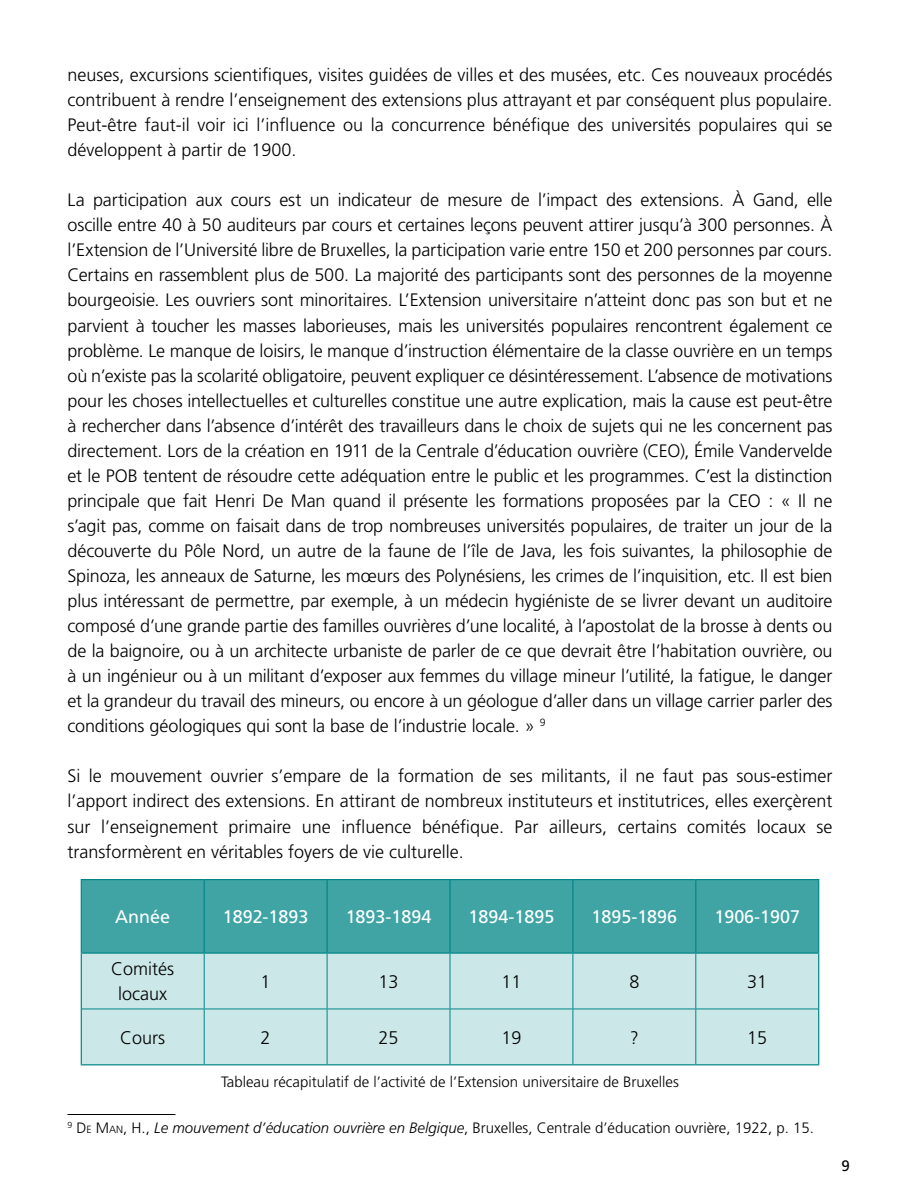
<style>
.page{position:relative;width:900px;height:1200px;background:#fff}
.page>*{position:absolute;margin:0;border:0;box-sizing:border-box;transform-origin:0 0}
.Textes_tableau{font:18.3px "Frutiger LT Std";color:#fff}
.Textes_tableau-2{font:300 18.3px "Frutiger LT Std";color:#000}
.Texte_courant{font:300 18px/25px "Frutiger LT Std";color:#000;text-align:justify}
.t1{font:15.15px "Frutiger LT Std";color:#000}
.Notes_bas_de_page{font:300 15px "Frutiger LT Std";color:#000}
.Légendes_images{font:300 15px "Frutiger LT Std";color:#000}
.s1{font-style:inherit}
.s2{font-size:10.5px}
.s3{font-style:italic}
</style>
<div class="page">
<hr style="left:68px;top:1114px;width:108px;height:1px;background:#000">
<div style="left:82px;top:880px;width:736px;height:72px;background:#40a4a5"></div>
<div style="left:82px;top:954px;width:736px;height:110px;background:#cce7e7"></div>
<hr style="left:204px;top:954px;width:1px;height:55px;background:#008587">
<hr style="left:327px;top:954px;width:1px;height:55px;background:#008587">
<hr style="left:450px;top:954px;width:1px;height:55px;background:#008587">
<hr style="left:573px;top:954px;width:1px;height:55px;background:#008587">
<hr style="left:695px;top:954px;width:1px;height:55px;background:#008587">
<hr style="left:204px;top:1009px;width:1px;height:55px;background:#008587">
<hr style="left:327px;top:1009px;width:1px;height:55px;background:#008587">
<hr style="left:450px;top:1009px;width:1px;height:55px;background:#008587">
<hr style="left:573px;top:1009px;width:1px;height:55px;background:#008587">
<hr style="left:695px;top:1009px;width:1px;height:55px;background:#008587">
<hr style="left:82px;top:1009px;width:122px;height:1px;background:#008587">
<hr style="left:204px;top:1009px;width:123px;height:1px;background:#008587">
<hr style="left:327px;top:1009px;width:123px;height:1px;background:#008587">
<hr style="left:450px;top:1009px;width:123px;height:1px;background:#008587">
<hr style="left:573px;top:1009px;width:123px;height:1px;background:#008587">
<hr style="left:696px;top:1009px;width:122px;height:1px;background:#008587">
<hr style="left:81px;top:954px;width:1px;height:55px;background:#008587">
<hr style="left:818px;top:954px;width:1px;height:55px;background:#008587">
<hr style="left:81px;top:1009px;width:1px;height:55px;background:#008587">
<hr style="left:818px;top:1009px;width:1px;height:55px;background:#008587">
<hr style="left:81px;top:1064px;width:123px;height:1px;background:#008587">
<hr style="left:204px;top:1064px;width:123px;height:1px;background:#008587">
<hr style="left:327px;top:1064px;width:123px;height:1px;background:#008587">
<hr style="left:450px;top:1064px;width:123px;height:1px;background:#008587">
<hr style="left:573px;top:1064px;width:123px;height:1px;background:#008587">
<hr style="left:696px;top:1064px;width:123px;height:1px;background:#008587">
<hr style="left:81px;top:879px;width:123px;height:1px;background:#008587">
<hr style="left:81px;top:880px;width:1px;height:72px;background:#008587">
<hr style="left:204px;top:879px;width:123px;height:1px;background:#008587">
<hr style="left:204px;top:880px;width:1px;height:72px;background:#008587">
<hr style="left:327px;top:879px;width:123px;height:1px;background:#008587">
<hr style="left:326px;top:880px;width:2px;height:72px;background:#008587">
<hr style="left:450px;top:879px;width:123px;height:1px;background:#008587">
<hr style="left:449px;top:880px;width:2px;height:72px;background:#008587">
<hr style="left:573px;top:879px;width:123px;height:1px;background:#008587">
<hr style="left:572px;top:880px;width:2px;height:72px;background:#008587">
<hr style="left:696px;top:879px;width:123px;height:1px;background:#008587">
<hr style="left:695px;top:880px;width:1px;height:72px;background:#008587">
<hr style="left:818px;top:880px;width:1px;height:72px;background:#008587">
<hr style="left:81px;top:952px;width:123px;height:2px;background:#008587">
<hr style="left:204px;top:952px;width:123px;height:2px;background:#008587">
<hr style="left:327px;top:952px;width:123px;height:2px;background:#008587">
<hr style="left:450px;top:952px;width:123px;height:2px;background:#008587">
<hr style="left:573px;top:952px;width:123px;height:2px;background:#008587">
<hr style="left:696px;top:952px;width:123px;height:2px;background:#008587">
<p class="Texte_courant" style="left:68px;top:63px;width:767px">neuses, excursions scientifiques, visites guidées de villes et des musées, etc. Ces nouveaux procédés contribuent à rendre l’enseignement des extensions plus attrayant et par conséquent plus populaire.<br>Peut-être faut-il voir ici l’influence ou la concurrence bénéfique des universités populaires qui se développent à partir de 1900.</p>
<p class="Texte_courant" style="left:68px;top:188px;width:767px">La participation aux cours est un indicateur de mesure de l’impact des extensions. À Gand, elle oscille entre 40 à 50 auditeurs par cours et certaines leçons peuvent attirer jusqu’à 300 personnes. À l’Extension de l’Université libre de Bruxelles, la participation varie entre 150 et 200 personnes par cours.<br>Certains en rassemblent plus de 500. La majorité des participants sont des personnes de la moyenne bourgeoisie. Les ouvriers sont minoritaires. L’Extension universitaire n’atteint donc pas son but et ne parvient à toucher les masses laborieuses, mais les universités populaires rencontrent également ce problème. Le manque de loisirs, le manque d’instruction élémentaire de la classe ouvrière en un temps où n’existe pas la scolarité obligatoire, peuvent expliquer ce désintéressement. L’absence de motivations pour les choses intellectuelles et culturelles constitue une autre explication, mais la cause est peut-être à rechercher dans l’absence d’intérêt des travailleurs dans le choix de sujets qui ne les concernent pas directement. Lors de la création en 1911 de la Centrale d’éducation ouvrière (CEO), Émile Vandervelde et le POB tentent de résoudre cette adéquation entre le public et les programmes. C’est la distinction principale que fait Henri De Man quand il présente les formations proposées par la CEO : « Il ne s’agit pas, comme on faisait dans de trop nombreuses universités populaires, de traiter un jour de la découverte du Pôle Nord, un autre de la faune de l’île de Java, les fois suivantes, la philosophie de Spinoza, les anneaux de Saturne, les mœurs des Polynésiens, les crimes de l’inquisition, etc. Il est bien plus intéressant de permettre, par exemple, à un médecin hygiéniste de se livrer devant un auditoire composé d’une grande partie des familles ouvrières d’une localité, à l’apostolat de la brosse à dents ou de la baignoire, ou à un architecte urbaniste de parler de ce que devrait être l’habitation ouvrière, ou à un ingénieur ou à un militant d’exposer aux femmes du village mineur l’utilité, la fatigue, le danger et la grandeur du travail des mineurs, ou encore à un géologue d’aller dans un village carrier parler des conditions géologiques qui sont la base de l’industrie locale. » <sup>9</sup></p>
<p class="Texte_courant" style="left:68px;top:764px;width:767px">Si le mouvement ouvrier s’empare de la formation de ses militants, il ne faut pas sous-estimer l’apport indirect des extensions. En attirant de nombreux instituteurs et institutrices, elles exerçèrent sur l’enseignement primaire une influence bénéfique. Par ailleurs, certains comités locaux se transformèrent en véritables foyers de vie culturelle.</p>
<p class="Textes_tableau" style="left:115px;top:906px;width:56px">Année</p>
<p class="Textes_tableau" style="left:223px;top:906px;width:87px">1892-1893</p>
<p class="Textes_tableau" style="left:346px;top:906px;width:87px">1893-1894</p>
<p class="Textes_tableau" style="left:469px;top:906px;width:87px">1894-1895</p>
<p class="Textes_tableau" style="left:592px;top:906px;width:87px">1895-1896</p>
<p class="Textes_tableau" style="left:714px;top:906px;width:87px">1906-1907</p>
<p class="Textes_tableau-2" style="left:111px;top:959px;width:64px">Comités</p>
<p class="Textes_tableau-2" style="left:118px;top:984px;width:50px">locaux</p>
<p class="Textes_tableau-2" style="left:261px;top:971px;width:12px">1</p>
<p class="Textes_tableau-2" style="left:379px;top:971px;width:22px">13</p>
<p class="Textes_tableau-2" style="left:501px;top:971px;width:22px">11</p>
<p class="Textes_tableau-2" style="left:629px;top:971px;width:12px">8</p>
<p class="Textes_tableau-2" style="left:747px;top:971px;width:22px">31</p>
<p class="Textes_tableau-2" style="left:120px;top:1027px;width:46px">Cours</p>
<p class="Textes_tableau-2" style="left:261px;top:1027px;width:12px">2</p>
<p class="Textes_tableau-2" style="left:379px;top:1027px;width:22px">25</p>
<p class="Textes_tableau-2" style="left:501px;top:1027px;width:22px">19</p>
<p class="Textes_tableau-2" style="left:630px;top:1027px;width:10px">?</p>
<p class="Textes_tableau-2" style="left:747px;top:1027px;width:22px">15</p>
<p class="Légendes_images" style="left:221px;top:1074px;width:459px">Tableau récapitulatif de l’activité de l’Extension universitaire de Bruxelles</p>
<p class="Notes_bas_de_page" style="left:68px;top:1119px;width:748px"><sup>9</sup> <span class="s1">D</span><span class="s2">E</span> <span class="s1">M</span> <span class="s2">AN</span>, H., <span class="s3">Le mouvement d’éducation ouvrière en Belgique</span>, Bruxelles, Centrale d’éducation ouvrière, 1922, p. 15.</p>
<p class="t1" style="left:841px;top:1157px;width:10px">9</p>
</div>
